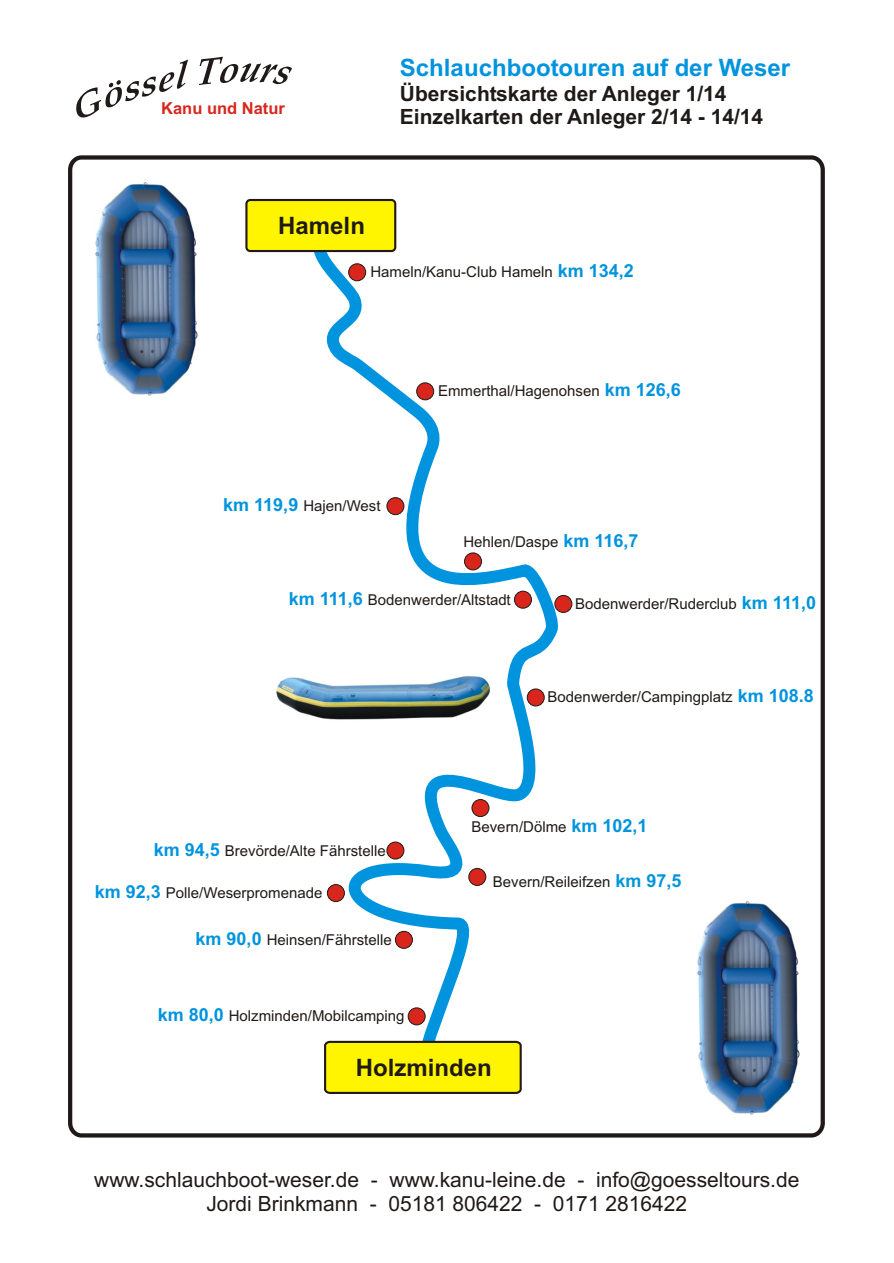
<style>
.page{position:relative;width:894px;height:1263px;background:#fff}
.page>*{position:absolute;margin:0;border:0;box-sizing:border-box;transform-origin:0 0}
.t1{font:700 24px "Arial";color:#0094de}
.t2{font:700 24px "Arial";color:#1f1a17}
.t3{font:21px/23.4px "Arial";color:#1f1a17;text-align:center}
.t4{font:700 21px/23.4px "Arial";color:#1f1a17}
.t5{font:700 16.5px "Arial";color:#d9261c}
.t6{font:15px "Arial";color:#1f1a17}
.s1{font-weight:700;font-size:18px;color:#0094de}
</style>
<div class="page">
<svg style="left:76px;top:57px;width:216px;height:61px"></svg>
<div style="left:68px;top:155px;width:757px;height:983px;border:4px solid #1f1a17;border-radius:12px"></div>
<svg style="left:307px;top:234px;width:264px;height:806px"></svg>
<div style="left:408px;top:1008px;width:17px;height:17px;background:#d9261c;border:1px solid #1f1a17;border-radius:50%"></div>
<div style="left:395px;top:931px;width:18px;height:18px;background:#d9261c;border:1px solid #1f1a17;border-radius:50%"></div>
<div style="left:327px;top:884px;width:18px;height:18px;background:#d9261c;border:1px solid #1f1a17;border-radius:50%"></div>
<div style="left:387px;top:842px;width:17px;height:17px;background:#d9261c;border:1px solid #1f1a17;border-radius:50%"></div>
<div style="left:469px;top:868px;width:17px;height:18px;background:#d9261c;border:1px solid #1f1a17;border-radius:50%"></div>
<div style="left:472px;top:799px;width:17px;height:18px;background:#d9261c;border:1px solid #1f1a17;border-radius:50%"></div>
<div style="left:527px;top:689px;width:17px;height:17px;background:#d9261c;border:1px solid #1f1a17;border-radius:50%"></div>
<div style="left:514px;top:591px;width:18px;height:17px;background:#d9261c;border:1px solid #1f1a17;border-radius:50%"></div>
<div style="left:555px;top:595px;width:17px;height:18px;background:#d9261c;border:1px solid #1f1a17;border-radius:50%"></div>
<div style="left:464px;top:553px;width:18px;height:17px;background:#d9261c;border:1px solid #1f1a17;border-radius:50%"></div>
<div style="left:387px;top:497px;width:17px;height:18px;background:#d9261c;border:1px solid #1f1a17;border-radius:50%"></div>
<div style="left:417px;top:383px;width:17px;height:17px;background:#d9261c;border:1px solid #1f1a17;border-radius:50%"></div>
<div style="left:348px;top:264px;width:18px;height:17px;background:#d9261c;border:1px solid #1f1a17;border-radius:50%"></div>
<svg style="left:324px;top:1040px;width:198px;height:54px;background:#e9df06"></svg>
<div style="left:245px;top:199px;width:151px;height:53px;background:#fff500;border:2px solid #1f1a17;border-radius:4px"></div>
<img style="left:697px;top:902px;width:103px;height:212px">
<img style="left:95px;top:183px;width:103px;height:213px">
<img style="left:276px;top:674px;width:213px;height:47px">
<p class="t5" style="left:161px;top:102px;width:125px">Kanu und Natur</p>
<p class="t1" style="left:400px;top:59px;width:392px">Schlauchbootouren auf der Weser</p>
<p class="t4" style="left:400px;top:83px;width:365px">Übersichtskarte der Anleger 1/14<br>Einzelkarten der Anleger 2/14 - 14/14</p>
<p class="t2" style="left:278px;top:216px;width:88px">Hameln</p>
<p class="t6" style="left:370px;top:266px;width:265px">Hameln/Kanu-Club Hameln <span class="s1">km 134,2</span></p>
<p class="t6" style="left:438px;top:385px;width:244px">Emmerthal/Hagenohsen <span class="s1">km 126,6</span></p>
<p class="t6" style="left:223px;top:500px;width:159px"><span class="s1">km 119,9</span> Hajen/West</p>
<p class="t6" style="left:463px;top:536px;width:177px">Hehlen/Daspe <span class="s1">km 116,7</span></p>
<p class="t6" style="left:289px;top:594px;width:223px"><span class="s1">km 111,6</span> Bodenwerder/Altstadt</p>
<p class="t6" style="left:575px;top:598px;width:242px">Bodenwerder/Ruderclub <span class="s1">km 111,0</span></p>
<p class="t6" style="left:548px;top:691px;width:268px">Bodenwerder/Campingplatz <span class="s1">km 108.8</span></p>
<p class="t6" style="left:154px;top:845px;width:233px"><span class="s1">km 94,5</span> Brevörde/Alte Fährstelle</p>
<p class="t6" style="left:95px;top:887px;width:229px"><span class="s1">km 92,3</span> Polle/Weserpromenade</p>
<p class="t6" style="left:196px;top:934px;width:198px"><span class="s1">km 90,0</span> Heinsen/Fährstelle</p>
<p class="t6" style="left:158px;top:1010px;width:248px"><span class="s1">km 80,0</span> Holzminden/Mobilcamping</p>
<p class="t6" style="left:471px;top:821px;width:178px">Bevern/Dölme <span class="s1">km 102,1</span></p>
<p class="t6" style="left:493px;top:876px;width:190px">Bevern/Reileifzen <span class="s1">km 97,5</span></p>
<p class="t2" style="left:356px;top:1058px;width:137px">Holzminden</p>
<p class="t3" style="left:94px;top:1170px;width:707px">www.schlauchboot-weser.de - www.kanu-leine.de - info@goesseltours.de<br>Jordi Brinkmann - 05181 806422 - 0171 2816422</p>
</div>
